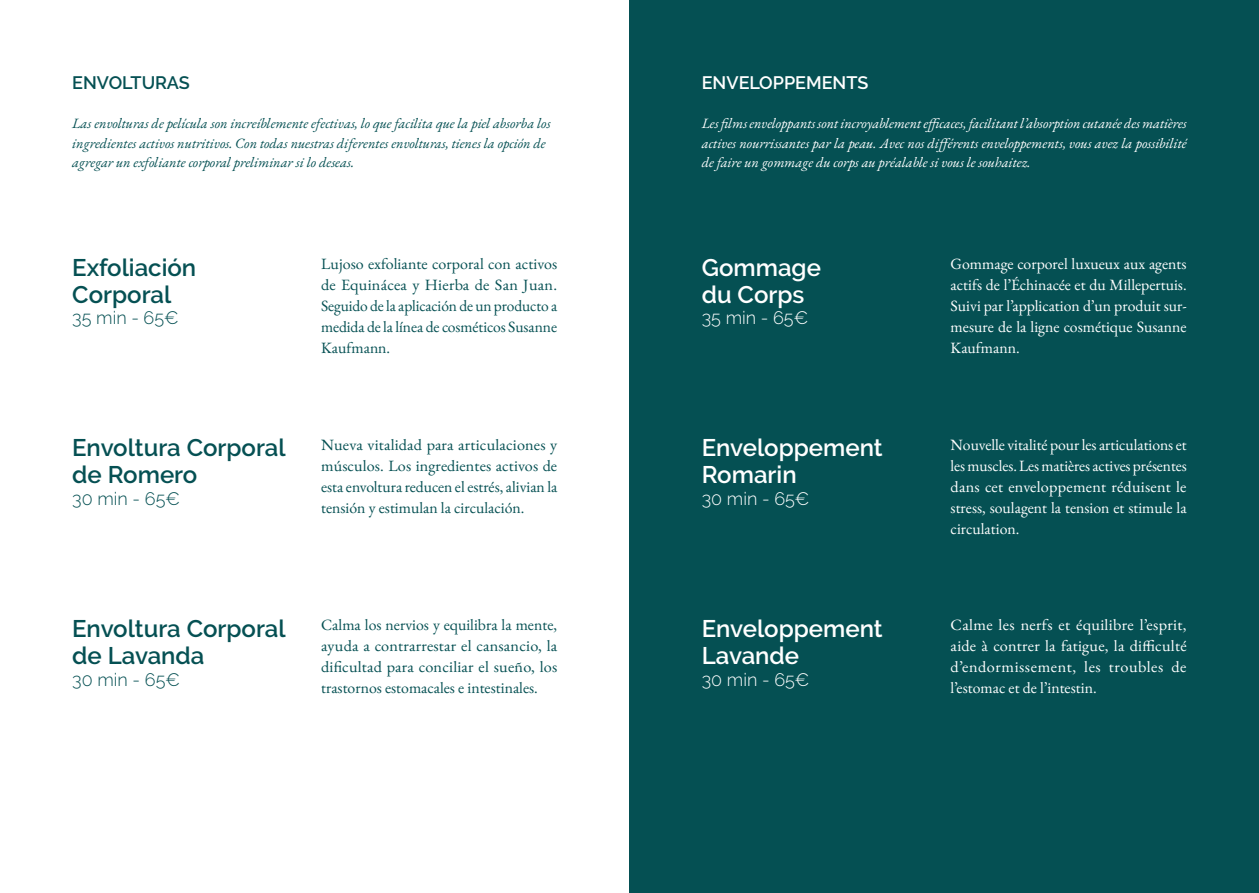
<style>
.page{position:relative;width:1259px;height:893px;background:#fff}
.page>*{position:absolute;margin:0;border:0;box-sizing:border-box;transform-origin:0 0}
.Style_de_paragraphe_1{font:600 24px "Raleway";color:#055053}
.Style_de_paragraphe_1-2{font:600 24px/27px "Raleway";color:#fff}
.Style_de_paragraphe_1-3{font:300 18px "Raleway";color:#055053}
.Style_de_paragraphe_1-4{font:300 18px "Raleway";color:#fff}
.Style_de_paragraphe_1-5{font:600 18px "Raleway";color:#fff}
.Style_de_paragraphe_1-6{font:600 18px "Raleway";color:#055053}
.Style_de_paragraphe_1-7{font:15.75px/21px "EB Garamond";color:#fff;text-align:justify}
.Style_de_paragraphe_1-8{font:15.75px/21px "EB Garamond";color:#055053;text-align:justify}
.Style_de_paragraphe_1-9{font:italic 14.25px/19.5px "EB Garamond";color:#fff;text-align:justify}
.Style_de_paragraphe_1-10{font:italic 14.25px/19.5px "EB Garamond";color:#055053}
</style>
<div class="page">
<div style="left:629px;top:0;width:630px;height:893px;background:#055053"></div>
<p class="Style_de_paragraphe_1-6" style="left:72px;top:73px;width:119px">ENVOLTURAS</p>
<p class="Style_de_paragraphe_1-10" style="left:72px;top:114px;width:480px">Las envolturas de película son increíblemente efectivas, lo que facilita que la piel absorba los ingredientes activos nutritivos. Con todas nuestras diferentes envolturas, tienes la opción de agregar un exfoliante corporal preliminar si lo deseas.</p>
<p class="Style_de_paragraphe_1" style="left:72px;top:253px;width:125px">Exfoliación</p>
<p class="Style_de_paragraphe_1" style="left:72px;top:280px;width:100px">Corporal</p>
<p class="Style_de_paragraphe_1-3" style="left:72px;top:307px;width:108px">35 min - 65€</p>
<p class="Style_de_paragraphe_1" style="left:72px;top:434px;width:215px">Envoltura Corporal</p>
<p class="Style_de_paragraphe_1" style="left:72px;top:461px;width:126px">de Romero</p>
<p class="Style_de_paragraphe_1-3" style="left:72px;top:488px;width:109px">30 min - 65€</p>
<p class="Style_de_paragraphe_1-8" style="left:321px;top:253px;width:238px">Lujoso exfoliante corporal con activos de Equinácea y Hierba de San Juan.<br>Seguido de la aplicación de un producto a medida de la línea de cosméticos Susanne Kaufmann.</p>
<p class="Style_de_paragraphe_1-8" style="left:321px;top:434px;width:238px">Nueva vitalidad para articulaciones y músculos. Los ingredientes activos de esta envoltura reducen el estrés, alivian la tensión y estimulan la circulación.</p>
<p class="Style_de_paragraphe_1" style="left:72px;top:615px;width:215px">Envoltura Corporal</p>
<p class="Style_de_paragraphe_1" style="left:72px;top:642px;width:134px">de Lavanda</p>
<p class="Style_de_paragraphe_1-3" style="left:72px;top:669px;width:109px">30 min - 65€</p>
<p class="Style_de_paragraphe_1-8" style="left:321px;top:615px;width:238px">Calma los nervios y equilibra la mente, ayuda a contrarrestar el cansancio, la dificultad para conciliar el sueño, los trastornos estomacales e intestinales.</p>
<p class="Style_de_paragraphe_1-5" style="left:702px;top:73px;width:168px">ENVELOPPEMENTS</p>
<p class="Style_de_paragraphe_1-9" style="left:702px;top:114px;width:486px">Les films enveloppants sont incroyablement efficaces, facilitant l’absorption cutanée des matières actives nourrissantes par la peau. Avec nos différents enveloppements, vous avez la possibilité de faire un gommage du corps au préalable si vous le souhaitez.</p>
<p class="Style_de_paragraphe_1-2" style="left:702px;top:254px;width:121px">Gommage</p>
<p class="Style_de_paragraphe_1-2" style="left:702px;top:281px;width:104px">du Corps</p>
<p class="Style_de_paragraphe_1-4" style="left:702px;top:307px;width:108px">35 min - 65€</p>
<p class="Style_de_paragraphe_1-2" style="left:702px;top:434px;width:182px">Enveloppement<br>Romarin</p>
<p class="Style_de_paragraphe_1-4" style="left:702px;top:488px;width:109px">30 min - 65€</p>
<p class="Style_de_paragraphe_1-2" style="left:702px;top:615px;width:182px">Enveloppement<br>Lavande</p>
<p class="Style_de_paragraphe_1-4" style="left:702px;top:669px;width:109px">30 min - 65€</p>
<p class="Style_de_paragraphe_1-7" style="left:950px;top:253px;width:238px">Gommage corporel luxueux aux agents actifs de l’Échinacée et du Millepertuis.<br>Suivi par l’application d’un produit sur&shy;mesure de la ligne cosmétique Susanne Kaufmann.</p>
<p class="Style_de_paragraphe_1-7" style="left:950px;top:434px;width:238px">Nouvelle vitalité pour les articulations et les muscles. Les matières actives présentes dans cet enveloppement réduisent le stress, soulagent la tension et stimule la circulation.</p>
<p class="Style_de_paragraphe_1-7" style="left:950px;top:615px;width:237px">Calme les nerfs et équilibre l’esprit, aide à contrer la fatigue, la difficulté d’endormissement, les troubles de l’estomac et de l’intestin.</p>
</div>
